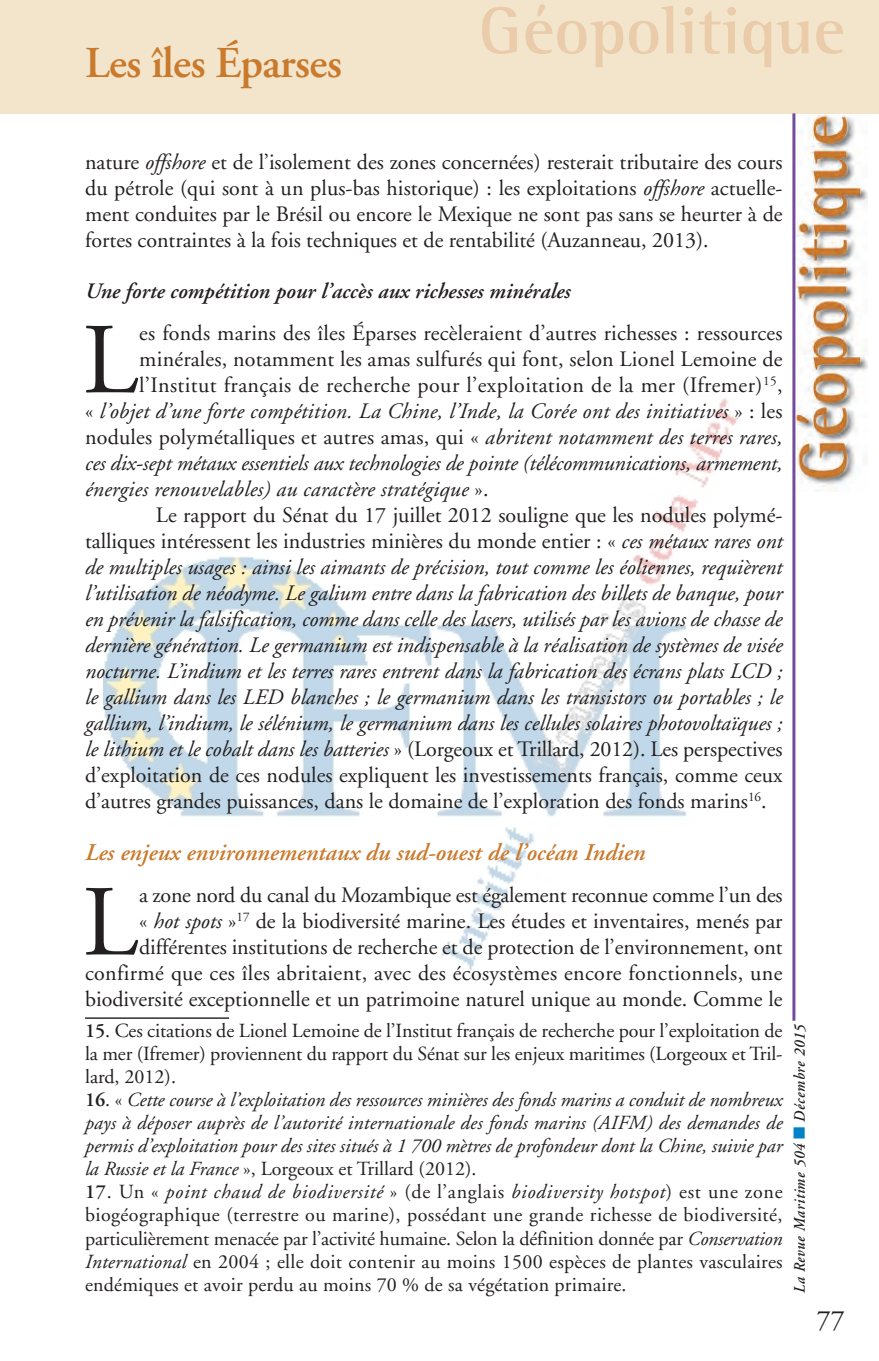
<style>
.page{position:relative;width:879px;height:1361px;background:#fff}
.page>*{position:absolute;margin:0;border:0;box-sizing:border-box;transform-origin:0 0}
.t1{font:100.4px "Adobe Garamond";color:#231f20}
.t2{font:700 68px "Rotis Semi Serif";color:#eacbaa}
.t3{font:600 44px "Adobe Garamond";letter-spacing:-.015em;color:#c97a2d}
.t4{font:28px "Adobe Garamond";color:#231f20}
.t5{font:italic 600 24px "Adobe Garamond";color:#c97a2d}
.t6{font:22px/26px "Adobe Garamond";color:#231f20;text-align:justify}
.t7{font:italic 22px "Adobe Garamond";color:#231f20}
.t8{font:22px "Adobe Garamond";letter-spacing:.02em;color:#231f20}
.t9{font:italic 600 22px "Adobe Garamond";color:#231f20}
.t10{font:20px/23px "Adobe Garamond";color:#231f20;text-align:justify}
.t11{font:italic 20px/23px "Adobe Garamond";color:#231f20;text-align:justify}
.t12{font:italic 600 16px "Adobe Garamond";letter-spacing:.05em;color:#231f20;scale:.9 1}
.s1{font-style:italic}
.s2{font-style:normal}
.s3{font-weight:600}
.s4{font-weight:600;font-style:normal}
.s5{color:#0082c8}
</style>
<div class="page">
<img style="left:103px;top:398px;width:636px;height:573px">
<img style="left:795px;top:113px;width:72px;height:379px">
<hr style="left:85px;top:1017px;width:144px;height:2px;background:#231f20">
<hr style="left:792px;top:113px;width:3px;height:907px;background:#754b9e">
<h3 class="t3" style="left:85px;top:45px;width:258px">Les îles Éparses</h3>
<h2 class="t2" style="left:479px;top:6px;width:368px">Géopolitique</h2>
<p class="t6" style="left:85px;top:151px;width:699px">nature <span class="s1">offshore</span> et de l’isolement des zones concernées) resterait tributaire des cours du pétrole (qui sont à un plus-bas historique) : les exploitations <span class="s1">offshore</span> actuelle&shy;ment conduites par le Brésil ou encore le Mexique ne sont pas sans se heurter à de fortes contraintes à la fois techniques et de rentabilité (Auzanneau, 2013).</p>
<p class="t9" style="left:85px;top:282px;width:487px">Une forte compétition pour l’accès aux richesses minérales</p>
<h1 class="t1" style="left:83px;top:320px;width:57px">L</h1>
<p class="t6" style="left:139px;top:322px;width:645px">es fonds marins des îles Éparses recèleraient d’autres richesses : ressources</p>
<p class="t6" style="left:139px;top:348px;width:645px">minérales, notamment les amas sulfurés qui font, selon Lionel Lemoine de</p>
<p class="t8" style="left:139px;top:376px;width:645px">l’Institut français de recherche pour l’exploitation de la mer (Ifremer)<sup>15</sup>,</p>
<p class="t7" style="left:85px;top:402px;width:699px"><span class="s2">«</span> l’objet d’une forte compétition. La Chine, l’Inde, la Corée ont des initiatives <span class="s2">» : les</span></p>
<p class="t6" style="left:85px;top:426px;width:699px">nodules polymétalliques et autres amas, qui « <span class="s1">abritent notamment des terres rares,</span></p>
<p class="t7" style="left:85px;top:454px;width:699px">ces dix-sept métaux essentiels aux technologies de pointe (télécommunications, armement,</p>
<p class="t7" style="left:85px;top:480px;width:405px">énergies renouvelables) au caractère stratégique <span class="s2">».</span></p>
<p class="t6" style="left:156px;top:504px;width:628px">Le rapport du Sénat du 17 juillet 2012 souligne que les nodules polymé-</p>
<p class="t6" style="left:85px;top:530px;width:699px">talliques intéressent les industries minières du monde entier : « <span class="s1">ces métaux rares ont</span></p>
<p class="t7" style="left:85px;top:558px;width:699px">de multiples usages : ainsi les aimants de précision, tout comme les éoliennes, requièrent</p>
<p class="t7" style="left:85px;top:584px;width:699px">l’utilisation de néodyme. Le galium entre dans la fabrication des billets de banque, pour</p>
<p class="t7" style="left:85px;top:610px;width:699px">en prévenir la falsification, comme dans celle des lasers, utilisés par les avions de chasse de</p>
<p class="t7" style="left:85px;top:636px;width:699px">dernière génération. Le germanium est indispensable à la réalisation de systèmes de visée</p>
<p class="t7" style="left:85px;top:662px;width:699px">nocturne. L’indium et les terres rares entrent dans la fabrication des écrans plats LCD ;</p>
<p class="t7" style="left:85px;top:688px;width:699px">le gallium dans les LED blanches ; le germanium dans les transistors ou portables ; le</p>
<p class="t7" style="left:85px;top:714px;width:699px">gallium, l’indium, le sélénium, le germanium dans les cellules solaires photovoltaïques ;</p>
<p class="t6" style="left:85px;top:738px;width:699px"><span class="s1">le lithium et le cobalt dans les batteries</span> » (Lorgeoux et Trillard, 2012). Les perspectives</p>
<p class="t6" style="left:85px;top:764px;width:699px">d’exploitation de ces nodules expliquent les investissements français, comme ceux</p>
<p class="t6" style="left:85px;top:790px;width:683px">d’autres grandes puissances, dans le domaine de l’exploration des fonds marins<sup>16</sup>.</p>
<p class="t5" style="left:85px;top:843px;width:562px">Les enjeux environnementaux du sud-ouest de l’océan Indien</p>
<h1 class="t1" style="left:83px;top:882px;width:57px">L</h1>
<p class="t6" style="left:85px;top:884px;width:699px;text-align:right">a zone nord du canal du Mozambique est également reconnue comme l’un des<br>« <span class="s1">hot spots</span> »<sup>17</sup> de la biodiversité marine. Les études et inventaires, menés par différentes institutions de recherche et de protection de l’environnement, ont confirmé que ces îles abritaient, avec des écosystèmes encore fonctionnels, une biodiversité exceptionnelle et un patrimoine naturel unique au monde. Comme le</p>
<p class="t10" style="left:85px;top:1021px;width:699px"><span class="s3">15</span>. Ces citations de Lionel Lemoine de l’Institut français de recherche pour l’exploitation de la mer (Ifremer) proviennent du rapport du Sénat sur les enjeux maritimes (Lorgeoux et Tril&shy;lard, 2012).</p>
<p class="t11" style="left:85px;top:1090px;width:699px"><span class="s4">16</span><span class="s2">. «</span> Cette course à l’exploitation des ressources minières des fonds marins a conduit de nombreux pays à déposer auprès de l’autorité internationale des fonds marins (AIFM) des demandes de permis d’exploitation pour des sites situés à 1 700 mètres de profondeur dont la Chine, suivie par la Russie et la France <span class="s2">», Lorgeoux et Trillard (2012).</span></p>
<p class="t10" style="left:85px;top:1182px;width:699px"><span class="s3">17</span>. Un « <span class="s1">point chaud de biodiversité</span> » (de l’anglais <span class="s1">biodiversity hotspot</span>) est une zone biogéographique (terrestre ou marine), possédant une grande richesse de biodiversité, particulièrement menacée par l’activité humaine. Selon la définition donnée par <span class="s1">Conservation International</span> en 2004 ; elle doit contenir au moins 1500 espèces de plantes vasculaires endémiques et avoir perdu au moins 70 % de sa végétation primaire.</p>
<p class="t12" style="left:793px;top:1293px;width:300px;rotate:-90deg">La Revue Maritime 504 <span class="s5">■</span> Décembre 2015</p>
<p class="t4" style="left:817px;top:1308px;width:29px">77</p>
</div>
